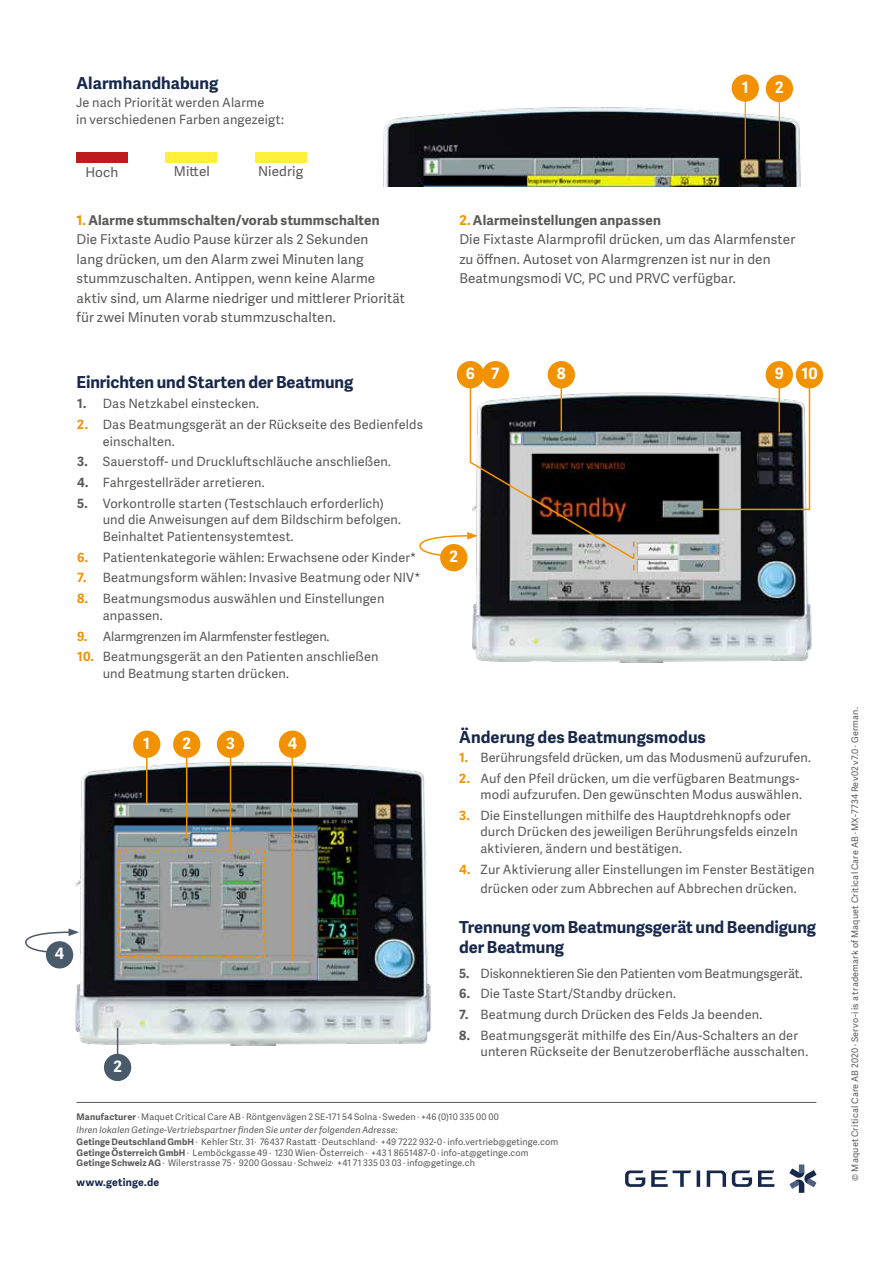
<style>
.page{position:relative;width:893px;height:1263px;background:#fff}
.page>*{position:absolute;margin:0;border:0;box-sizing:border-box;transform-origin:0 0}
.t1{font:700 16.5px/19.5px "Adelle Sans";letter-spacing:-.005em;color:#18284a}
.t2{font:700 15.75px "Adelle Sans";color:#fff}
.t3{font:13.5px/19.5px "Adelle Sans";letter-spacing:.01em;color:#595857}
.t4{font:12.75px/16.5px "Adelle Sans";letter-spacing:.01em;color:#595857}
.t5{font:12.75px "Adelle Sans";letter-spacing:-.01em;color:#595857}
.t6{font:12.75px "Adelle Sans";letter-spacing:-.015em;color:#595857}
.t7{font:700 10.5px "Adelle Sans";letter-spacing:.02em;color:#18284a}
.t8{font:9px/12.6px "Adelle Sans";letter-spacing:.02em;color:#595857}
.s1{font-weight:700;color:#f39200}
.s2{font-weight:700}
.s3{font-style:italic}
</style>
<div class="page">
<hr style="left:77px;top:1102px;width:739px;height:1px;background:#595857">
<div style="left:255px;top:152px;width:51px;height:10px;background:#fff03e"></div>
<img style="left:383px;top:104px;width:418px;height:82px">
<hr style="left:745px;top:101px;width:1px;height:58px;background:#f39200">
<div style="left:166px;top:152px;width:51px;height:10px;background:#fff03e"></div>
<hr style="left:779px;top:101px;width:1px;height:58px;background:#f39200">
<div style="left:77px;top:152px;width:51px;height:10px;background:#be1b1c"></div>
<img style="left:67px;top:758px;width:364px;height:287px">
<img style="left:459px;top:378px;width:358px;height:284px">
<hr style="left:778px;top:388px;width:2px;height:44px;background:#f39200">
<hr style="left:561px;top:384px;width:1px;height:47px;background:#f39200">
<hr style="left:470px;top:387px;width:1px;height:76px;background:#f39200">
<hr style="left:809px;top:386px;width:1px;height:123px;background:#f39200">
<hr style="left:186px;top:757px;width:1px;height:81px;background:#f39200">
<hr style="left:146px;top:757px;width:1px;height:47px;background:#f39200">
<hr style="left:230px;top:757px;width:1px;height:94px;background:#f39200">
<svg style="left:117px;top:850px;width:149px;height:108px;background:#949793"></svg>
<hr style="left:291px;top:757px;width:2px;height:204px;background:#f39200">
<hr style="left:702px;top:509px;width:108px;height:1px;background:#f39200">
<hr style="left:117px;top:1028px;width:1px;height:32px;background:#495a6b">
<div style="left:732px;top:74px;width:27px;height:28px;background:#f39200;border-radius:50%"></div>
<div style="left:766px;top:75px;width:27px;height:27px;background:#f39200;border-radius:50%"></div>
<div style="left:766px;top:361px;width:27px;height:27px;background:#f39200;border-radius:50%"></div>
<div style="left:796px;top:361px;width:27px;height:27px;background:#f39200;border-radius:50%"></div>
<div style="left:457px;top:361px;width:27px;height:27px;background:#f39200;border-radius:50%"></div>
<div style="left:482px;top:361px;width:27px;height:27px;background:#f39200;border-radius:50%"></div>
<div style="left:548px;top:361px;width:27px;height:27px;background:#f39200;border-radius:50%"></div>
<div style="left:133px;top:730px;width:27px;height:28px;background:#f39200;border-radius:50%"></div>
<div style="left:173px;top:730px;width:27px;height:28px;background:#f39200;border-radius:50%"></div>
<div style="left:217px;top:730px;width:27px;height:28px;background:#f39200;border-radius:50%"></div>
<div style="left:279px;top:730px;width:27px;height:28px;background:#f39200;border-radius:50%"></div>
<div style="left:104px;top:1054px;width:27px;height:27px;background:#495a6b;border-radius:50%"></div>
<svg style="left:419px;top:460px;width:217px;height:110px"></svg>
<div style="left:440px;top:544px;width:27px;height:27px;background:#f39200;border-radius:50%"></div>
<svg style="left:25px;top:928px;width:54px;height:26px"></svg>
<div style="left:46px;top:941px;width:27px;height:27px;background:#495a6b;border-radius:50%"></div>
<svg style="left:789px;top:1164px;width:27px;height:29px"></svg>
<svg style="left:758px;top:1170px;width:16px;height:17px"></svg>
<svg style="left:651px;top:1170px;width:40px;height:17px"></svg>
<svg style="left:697px;top:1170px;width:3px;height:17px"></svg>
<svg style="left:625px;top:1170px;width:20px;height:17px"></svg>
<svg style="left:732px;top:1170px;width:20px;height:17px"></svg>
<svg style="left:707px;top:1170px;width:19px;height:17px"></svg>
<p class="t1" style="left:77px;top:73px;width:143px">Alarmhandhabung</p>
<p class="t4" style="left:76px;top:94px;width:209px">Je nach Priorität werden Alarme<br>in verschiedenen Farben angezeigt:</p>
<p class="t3" style="left:85px;top:162px;width:35px">Hoch</p>
<p class="t3" style="left:174px;top:161px;width:37px">Mittel</p>
<p class="t3" style="left:258px;top:161px;width:47px">Niedrig</p>
<p class="t3" style="left:77px;top:210px;width:330px"><span class="s1">1.</span> <span class="s2">Alarme stummschalten/vorab stummschalten<br></span>Die Fixtaste Audio Pause kürzer als 2 Sekunden<br>lang drücken, um den Alarm zwei Minuten lang stummzuschalten. Antippen, wenn keine Alarme aktiv sind, um Alarme niedriger und mittlerer Priorität für zwei Minuten vorab stummzuschalten.</p>
<p class="t1" style="left:77px;top:371px;width:278px">Einrichten und Starten der Beatmung</p>
<p class="t4" style="left:77px;top:395px;width:183px"><span class="s2">1.</span> Das Netzkabel einstecken.</p>
<p class="t4" style="left:103px;top:416px;width:322px;text-indent:-26px"><span class="s1">2.</span> Das Beatmungsgerät an der Rückseite des Bedienfelds einschalten.</p>
<p class="t4" style="left:77px;top:453px;width:315px"><span class="s2">3.</span> Sauerstoff- und Druckluftschläuche anschließen.</p>
<p class="t4" style="left:77px;top:474px;width:189px"><span class="s2">4.</span> Fahrgestellräder arretieren.</p>
<p class="t4" style="left:103px;top:495px;width:300px;text-indent:-26px"><span class="s2">5.</span> Vorkontrolle starten (Testschlauch erforderlich) und die Anweisungen auf dem Bildschirm befolgen.<br>Beinhaltet Patientensystemtest.</p>
<p class="t4" style="left:77px;top:548px;width:340px"><span class="s1">6.</span> Patientenkategorie wählen: Erwachsene oder Kinder*</p>
<p class="t4" style="left:77px;top:569px;width:345px"><span class="s1">7.</span> Beatmungsform wählen: Invasive Beatmung oder NIV*</p>
<p class="t4" style="left:103px;top:590px;width:283px;text-indent:-26px"><span class="s1">8.</span> Beatmungsmodus auswählen und Einstellungen anpassen.</p>
<p class="t6" style="left:77px;top:627px;width:254px"><span class="s1">9.</span> Alarmgrenzen im Alarmfenster festlegen.</p>
<p class="t4" style="left:103px;top:648px;width:277px;text-indent:-26px"><span class="s1">10.</span> Beatmungsgerät an den Patienten anschließen und Beatmung starten drücken.</p>
<p class="t2" style="left:742px;top:76px;width:8px">1</p>
<p class="t2" style="left:775px;top:76px;width:10px">2</p>
<p class="t3" style="left:459px;top:210px;width:337px"><span class="s1">2.</span> <span class="s2">Alarmeinstellungen anpassen<br></span>Die Fixtaste Alarmprofil drücken, um das Alarmfenster zu öffnen. Autoset von Alarmgrenzen ist nur in den Beatmungsmodi VC, PC und PRVC verfügbar.</p>
<p class="t2" style="left:466px;top:362px;width:35px">6 7</p>
<p class="t2" style="left:557px;top:362px;width:10px">8</p>
<p class="t2" style="left:775px;top:362px;width:44px">9 10</p>
<p class="t2" style="left:449px;top:545px;width:10px">2</p>
<p class="t2" style="left:143px;top:732px;width:8px">1</p>
<p class="t2" style="left:182px;top:732px;width:10px">2</p>
<p class="t2" style="left:226px;top:732px;width:10px">3</p>
<p class="t2" style="left:288px;top:732px;width:11px">4</p>
<p class="t2" style="left:55px;top:942px;width:11px">4</p>
<p class="t2" style="left:113px;top:1055px;width:10px">2</p>
<p class="t1" style="left:459px;top:726px;width:248px">Änderung des Beatmungsmodus</p>
<p class="t4" style="left:459px;top:749px;width:353px"><span class="s1">1.</span> Berührungsfeld drücken, um das Modusmenü aufzurufen.</p>
<p class="t4" style="left:459px;top:769px;width:344px;text-align:right"><span class="s1">2.</span> Auf den Pfeil drücken, um die verfügbaren Beatmungs&shy;modi aufzurufen. Den gewünschten Modus auswählen.</p>
<p class="t4" style="left:480px;top:807px;width:319px;text-indent:-21px"><span class="s1">3.</span> Die Einstellungen mithilfe des Hauptdrehknopfs oder durch Drücken des jeweiligen Berührungsfelds einzeln aktivieren, ändern und bestätigen.</p>
<p class="t4" style="left:459px;top:859px;width:357px;line-height:19.5px;text-align:center"><span class="s1">4.</span> Zur Aktivierung aller Einstellungen im Fenster Bestätigen drücken oder zum Abbrechen auf Abbrechen drücken.</p>
<p class="t1" style="left:459px;top:917px;width:358px">Trennung vom Beatmungsgerät und Beendigung der Beatmung</p>
<p class="t5" style="left:459px;top:964px;width:345px"><span class="s2">5.</span> Diskonnektieren Sie den Patienten vom Beatmungsgerät.</p>
<p class="t4" style="left:459px;top:985px;width:218px"><span class="s2">6.</span> Die Taste Start/Standby drücken.</p>
<p class="t4" style="left:459px;top:1006px;width:305px"><span class="s2">7.</span> Beatmung durch Drücken des Felds Ja beenden.</p>
<p class="t4" style="left:480px;top:1026px;width:329px;text-indent:-21px"><span class="s2">8.</span> Beatmungsgerät mithilfe des Ein/Aus-Schalters an der unteren Rückseite der Benutzeroberfläche ausschalten.</p>
<p class="t8" style="left:77px;top:1110px;width:483px"><span class="s2">Manufacturer</span> · Maquet Critical Care AB · Röntgenvägen 2 SE-171 54 Solna · Sweden · +46 (0)10 335 00 00<br><span class="s3">Ihren lokalen Getinge-Vertriebspartner finden Sie unter der folgenden Adresse:<br></span><span class="s2">Getinge Deutschland GmbH</span> · Kehler Str. 31· 76437 Rastatt · Deutschland· +49 7222 932-0 · info.vertrieb@getinge.com</p>
<p class="t8" style="left:77px;top:1147px;width:454px;line-height:10.5px"><span class="s2">Getinge Österreich GmbH</span> · Lemböckgasse 49 · 1230 Wien· Österreich · +43 1 8651487-0 · info-at@getinge.com<br><span class="s2">Getinge Schweiz AG</span> · Wilerstrasse 75 · 9200 Gossau · Schweiz· +41 71 335 03 03 · info@getinge.ch</p>
<p class="t7" style="left:77px;top:1175px;width:84px">www.getinge.de</p>
<p class="t8" style="left:848px;top:1180px;width:475px;rotate:-90deg">© Maquet Critical Care AB 2020 · Servo-i is a trademark of Maquet Critical Care AB · MX-7734 Rev02 v7.0 · German.</p>
</div>
